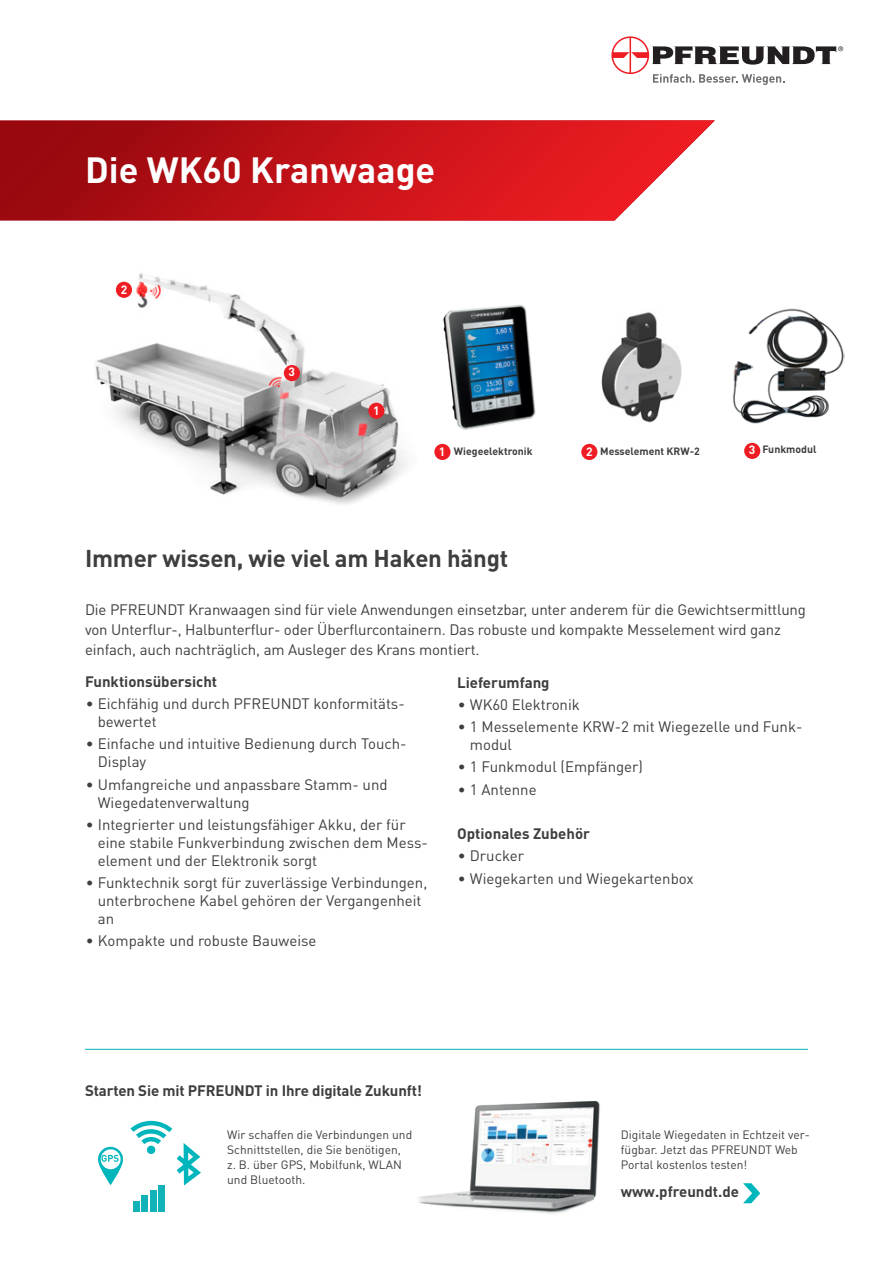
<style>
.page{position:relative;width:893px;height:1263px;background:#fff}
.page>*{position:absolute;margin:0;border:0;box-sizing:border-box;transform-origin:0 0}
.t1{font:700 36px "DIN Pro";color:#fff}
.t2{font:700 24px "DIN Pro";letter-spacing:-.01em;color:#3e3e3f}
.t3{font:15px/18px "DIN Pro";color:#3e3e3f}
.t4{font:700 15px "DIN Pro";color:#3e3e3f}
.t5{font:12px/15px "DIN Pro";color:#3e3e3f}
.t6{font:700 12px "DIN Pro";color:#fff}
.t7{font:700 10.5px "DIN Pro";color:#3e3e3f}
.s1{font-size:12px;color:#fff}
</style>
<div class="page">
<img style="left:95px;top:285px;width:356px;height:220px">
<svg style="left:0;top:120px;width:715px;height:100px;background:#cb272c"></svg>
<svg style="left:611px;top:36px;width:232px;height:49px"></svg>
<div style="left:368px;top:403px;width:16px;height:16px;background:#ee1d23;border-radius:50%"></div>
<hr style="left:85px;top:1049px;width:723px;height:1px;background:#00b5bb">
<div style="left:581px;top:444px;width:16px;height:16px;background:#ee1d23;border-radius:50%"></div>
<div style="left:434px;top:444px;width:16px;height:16px;background:#ee1d23;border-radius:50%"></div>
<img style="left:433px;top:301px;width:103px;height:128px">
<img style="left:601px;top:312px;width:81px;height:111px">
<img style="left:418px;top:1100px;width:182px;height:114px">
<svg style="left:743px;top:1183px;width:17px;height:20px"></svg>
<svg style="left:98px;top:125px;width:107px;height:1087px"></svg>
<div style="left:158px;top:1185px;width:6px;height:26px;background:#12b2b9"></div>
<div style="left:150px;top:1190px;width:6px;height:21px;background:#12b2b9"></div>
<div style="left:142px;top:1195px;width:6px;height:16px;background:#12b2b9"></div>
<div style="left:134px;top:1200px;width:6px;height:11px;background:#12b2b9"></div>
<div style="left:744px;top:443px;width:16px;height:16px;background:#ee1d23;border-radius:50%"></div>
<img style="left:733px;top:308px;width:111px;height:116px">
<div style="left:284px;top:365px;width:16px;height:16px;background:#ee1d23;border-radius:50%"></div>
<h1 class="t1" style="left:85px;top:146px;width:352px">Die WK60 Kranwaage</h1>
<p class="t6" style="left:121px;top:281px;width:8px">2</p>
<p class="t6" style="left:288px;top:364px;width:8px">3</p>
<p class="t6" style="left:373px;top:402px;width:8px">1</p>
<p class="t7" style="left:439px;top:444px;width:95px"><span class="s1">1</span> Wiegeelektronik</p>
<p class="t7" style="left:586px;top:444px;width:115px"><span class="s1">2</span> Messelement KRW-2</p>
<p class="t7" style="left:749px;top:442px;width:69px"><span class="s1">3</span> Funkmodul</p>
<h2 class="t2" style="left:85px;top:542px;width:425px">Immer wissen, wie viel am Haken hängt</h2>
<p class="t3" style="left:85px;top:599px;width:722px;line-height:19.8px">Die PFREUNDT Kranwaagen sind für viele Anwendungen einsetzbar, unter anderem für die Gewichtsermittlung von Unterflur-, Halbunterflur- oder Überflurcontainern. Das robuste und kompakte Messelement wird ganz einfach, auch nachträglich, am Ausleger des Krans montiert.</p>
<p class="t4" style="left:85px;top:671px;width:134px">Funktionsübersicht</p>
<p class="t3" style="left:98px;top:694px;width:309px;text-indent:-12px">• Eichfähig und durch PFREUNDT konformitäts&shy;bewertet</p>
<p class="t3" style="left:98px;top:734px;width:310px;text-indent:-12px">• Einfache und intuitive Bedienung durch Touch-<br>Display</p>
<p class="t3" style="left:98px;top:774px;width:291px;text-indent:-12px">• Umfangreiche und anpassbare Stamm- und<br>Wiegedatenverwaltung</p>
<p class="t3" style="left:98px;top:815px;width:332px;text-indent:-12px">• Integrierter und leistungsfähiger Akku, der für eine stabile Funkverbindung zwischen dem Mess&shy;element und der Elektronik sorgt</p>
<p class="t3" style="left:98px;top:873px;width:331px;text-indent:-12px">• Funktechnik sorgt für zuverlässige Verbindungen, unterbrochene Kabel gehören der Vergangenheit an</p>
<p class="t3" style="left:86px;top:931px;width:232px">• Kompakte und robuste Bauweise</p>
<p class="t4" style="left:457px;top:672px;width:94px">Lieferumfang</p>
<p class="t3" style="left:458px;top:695px;width:124px">• WK60 Elektronik</p>
<p class="t3" style="left:470px;top:717px;width:334px;text-indent:-12px">• 1 Messelemente KRW-2 mit Wiegezelle und Funk&shy;modul</p>
<p class="t3" style="left:458px;top:757px;width:187px">• 1 Funkmodul (Empfänger)</p>
<p class="t3" style="left:458px;top:779px;width:80px">• 1 Antenne</p>
<p class="t4" style="left:457px;top:823px;width:134px">Optionales Zubehör</p>
<p class="t3" style="left:458px;top:846px;width:68px">• Drucker</p>
<p class="t3" style="left:458px;top:868px;width:237px">• Wiegekarten und Wiegekartenbox</p>
<p class="t4" style="left:85px;top:1080px;width:339px">Starten Sie mit PFREUNDT in Ihre digitale Zukunft!</p>
<p class="t5" style="left:227px;top:1127px;width:187px">Wir schaffen die Verbindungen und<br>Schnittstellen, die Sie benötigen, z. B. über GPS, Mobilfunk, WLAN und Bluetooth.</p>
<p class="t5" style="left:621px;top:1127px;width:191px">Digitale Wiegedaten in Echtzeit ver&shy;fügbar. Jetzt das PFREUNDT Web<br>Portal kostenlos testen!</p>
<p class="t4" style="left:621px;top:1181px;width:120px">www.pfreundt.de</p>
</div>
